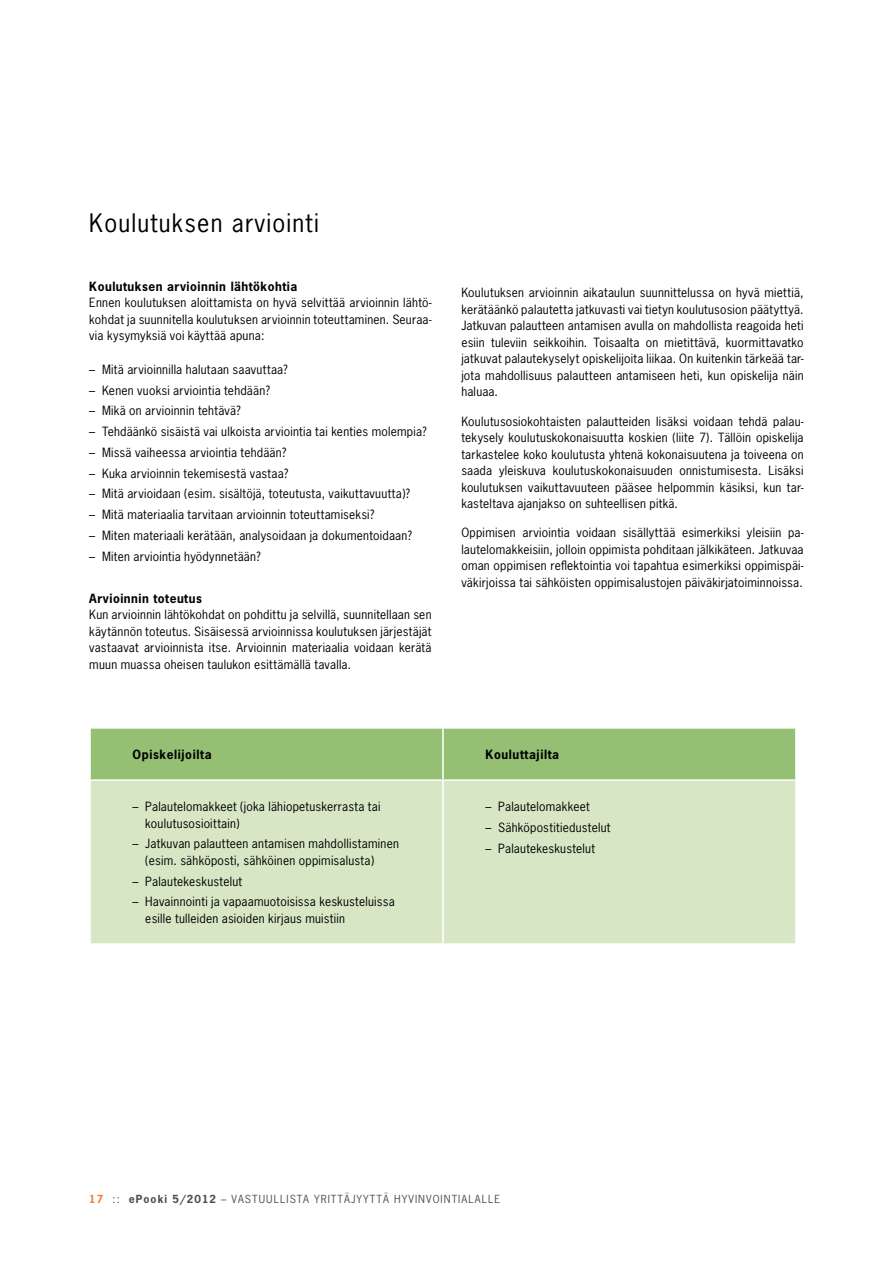
<style>
.page{position:relative;width:893px;height:1263px;background:#fff}
.page>*{position:absolute;margin:0;border:0;box-sizing:border-box;transform-origin:0 0}
.t1{font:24px "News Gothic";letter-spacing:.05em;color:#000}
.t2{font:12px/16.5px "News Gothic";letter-spacing:.02em;color:#000;text-align:justify}
.t3{font:700 12px "News Gothic";letter-spacing:.04em;color:#000}
.t4{font:10.5px "News Gothic";letter-spacing:.1em;color:#4b4d50}
.s1{font-weight:700;color:#ef7f30}
.s2{font-weight:700}
</style>
<div class="page">
<div style="left:91px;top:729px;width:704px;height:50px;background:#95c074"></div>
<div style="left:91px;top:781px;width:704px;height:162px;background:#d7e7c6"></div>
<hr style="left:442px;top:729px;width:2px;height:50px;background:#fff">
<hr style="left:442px;top:781px;width:2px;height:162px;background:#fff">
<h1 class="t1" style="left:89px;top:207px;width:231px">Koulutuksen arviointi</h1>
<p class="t3" style="left:89px;top:278px;width:209px">Koulutuksen arvioinnin lähtökohtia</p>
<p class="t2" style="left:89px;top:295px;width:344px">Ennen koulutuksen aloittamista on hyvä selvittää arvioinnin lähtö&shy;kohdat ja suunnitella koulutuksen arvioinnin toteuttaminen. Seuraa&shy;via kysymyksiä voi käyttää apuna:</p>
<p class="t2" style="left:89px;top:361px;width:200px">– Mitä arvioinnilla halutaan saavuttaa?</p>
<p class="t2" style="left:89px;top:382px;width:182px">– Kenen vuoksi arviointia tehdään?</p>
<p class="t2" style="left:89px;top:403px;width:153px">– Mikä on arvioinnin tehtävä?</p>
<p class="t2" style="left:89px;top:423px;width:339px">– Tehdäänkö sisäistä vai ulkoista arviointia tai kenties molempia?</p>
<p class="t2" style="left:89px;top:444px;width:199px">– Missä vaiheessa arviointia tehdään?</p>
<p class="t2" style="left:89px;top:465px;width:201px">– Kuka arvioinnin tekemisestä vastaa?</p>
<p class="t2" style="left:89px;top:486px;width:322px">– Mitä arvioidaan (esim. sisältöjä, toteutusta, vaikuttavuutta)?</p>
<p class="t2" style="left:89px;top:506px;width:287px">– Mitä materiaalia tarvitaan arvioinnin toteuttamiseksi?</p>
<p class="t2" style="left:89px;top:527px;width:324px">– Miten materiaali kerätään, analysoidaan ja dokumentoidaan?</p>
<p class="t2" style="left:89px;top:548px;width:173px">– Miten arviointia hyödynnetään?</p>
<p class="t3" style="left:89px;top:590px;width:114px">Arvioinnin toteutus</p>
<p class="t2" style="left:89px;top:606px;width:344px">Kun arvioinnin lähtökohdat on pohdittu ja selvillä, suunnitellaan sen käytännön toteutus. Sisäisessä arvioinnissa koulutuksen järjestäjät vastaavat arvioinnista itse. Arvioinnin materiaalia voidaan kerätä muun muassa oheisen taulukon esittämällä tavalla.</p>
<p class="t2" style="left:461px;top:284px;width:344px">Koulutuksen arvioinnin aikataulun suunnittelussa on hyvä miettiä, kerätäänkö palautetta jatkuvasti vai tietyn koulutusosion päätyttyä.<br>Jatkuvan palautteen antamisen avulla on mahdollista reagoida heti esiin tuleviin seikkoihin. Toisaalta on mietittävä, kuormittavatko jatkuvat palautekyselyt opiskelijoita liikaa. On kuitenkin tärkeää tar&shy;jota mahdollisuus palautteen antamiseen heti, kun opiskelija näin haluaa.</p>
<p class="t2" style="left:461px;top:413px;width:344px">Koulutusosiokohtaisten palautteiden lisäksi voidaan tehdä palau&shy;tekysely koulutuskokonaisuutta koskien (liite 7). Tällöin opiskelija tarkastelee koko koulutusta yhtenä kokonaisuutena ja toiveena on saada yleiskuva koulutuskokonaisuuden onnistumisesta. Lisäksi koulutuksen vaikuttavuuteen pääsee helpommin käsiksi, kun tar&shy;kasteltava ajanjakso on suhteellisen pitkä.</p>
<p class="t2" style="left:461px;top:524px;width:344px">Oppimisen arviointia voidaan sisällyttää esimerkiksi yleisiin pa&shy;lautelomakkeisiin, jolloin oppimista pohditaan jälkikäteen. Jatkuvaa oman oppimisen reflektointia voi tapahtua esimerkiksi oppimispäi&shy;väkirjoissa tai sähköisten oppimisalustojen päiväkirjatoiminnoissa.</p>
<p class="t3" style="left:133px;top:746px;width:80px">Opiskelijoilta</p>
<p class="t3" style="left:485px;top:746px;width:75px">Kouluttajilta</p>
<p class="t2" style="left:145px;top:798px;width:237px;text-indent:-13px">– Palautelomakkeet (joka lähiopetuskerrasta tai koulutusosioittain)</p>
<p class="t2" style="left:145px;top:835px;width:255px;text-indent:-13px">– Jatkuvan palautteen antamisen mahdollistaminen (esim. sähköposti, sähköinen oppimisalusta)</p>
<p class="t2" style="left:133px;top:873px;width:111px">– Palautekeskustelut</p>
<p class="t2" style="left:145px;top:893px;width:251px;text-indent:-13px">– Havainnointi ja vapaamuotoisissa keskusteluissa esille tulleiden asioiden kirjaus muistiin</p>
<p class="t2" style="left:485px;top:798px;width:106px">– Palautelomakkeet</p>
<p class="t2" style="left:485px;top:819px;width:127px">– Sähköpostitiedustelut</p>
<p class="t2" style="left:485px;top:840px;width:111px">– Palautekeskustelut</p>
<p class="t4" style="left:89px;top:1192px;width:320px"><span class="s1">17</span> :: <span class="s2">ePooki 5/2012</span> – VASTUULLI STA YRITTÄJYYTTÄ HYVINVOIN</p>
<p class="t4" style="left:452px;top:1192px;width:14px">TIALALLE</p>
</div>
